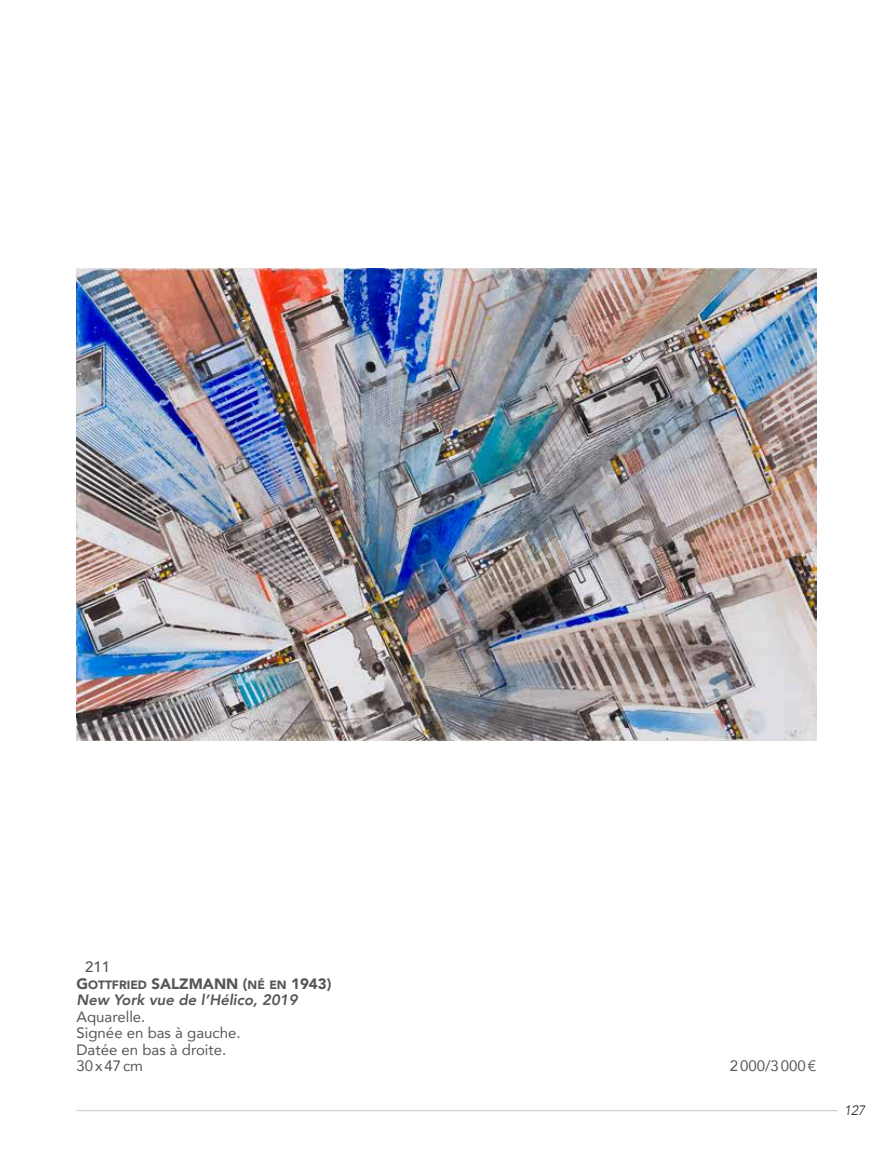
<style>
.page{position:relative;width:893px;height:1149px;background:#fff}
.page>*{position:absolute;margin:0;border:0;box-sizing:border-box;transform-origin:0 0}
.t1{font:15px/16.5px "Avenir";color:#565655}
.t2{font:15px "Avenir Black SC800";color:#565655}
.t3{font:italic 800 15px "Avenir";color:#565655}
.t4{font:500 15px "Avenir";color:#565655}
.t5{font:italic 300 13.5px "Avenir";color:#181716}
.s1{font-size:12px}
</style>
<div class="page">
<hr style="left:77px;top:1109px;width:761px;height:1px;background:#c5c6c6">
<img style="left:77px;top:268px;width:739px;height:472px">
<p class="t4" style="left:85px;top:953px;width:27px">211</p>
<p class="t2" style="left:77px;top:970px;width:87px">G<span class="s1">OTTFRIED</span> SALZMANN</p>
<p class="t2" style="left:243px;top:970px;width:90px">(<span class="s1">NÉ EN</span> 1943)</p>
<p class="t3" style="left:77px;top:990px;width:223px">New York vue de l’Hélico, 2019</p>
<p class="t1" style="left:77px;top:1007px;width:165px">Aquarelle.<br>Signée en bas à gauche.<br>Datée en bas à droite.<br>30x47cm</p>
<p class="t1" style="left:730px;top:1056px;width:88px">2000/3000€</p>
<p class="t5" style="left:844px;top:1102px;width:23px">127</p>
</div>
